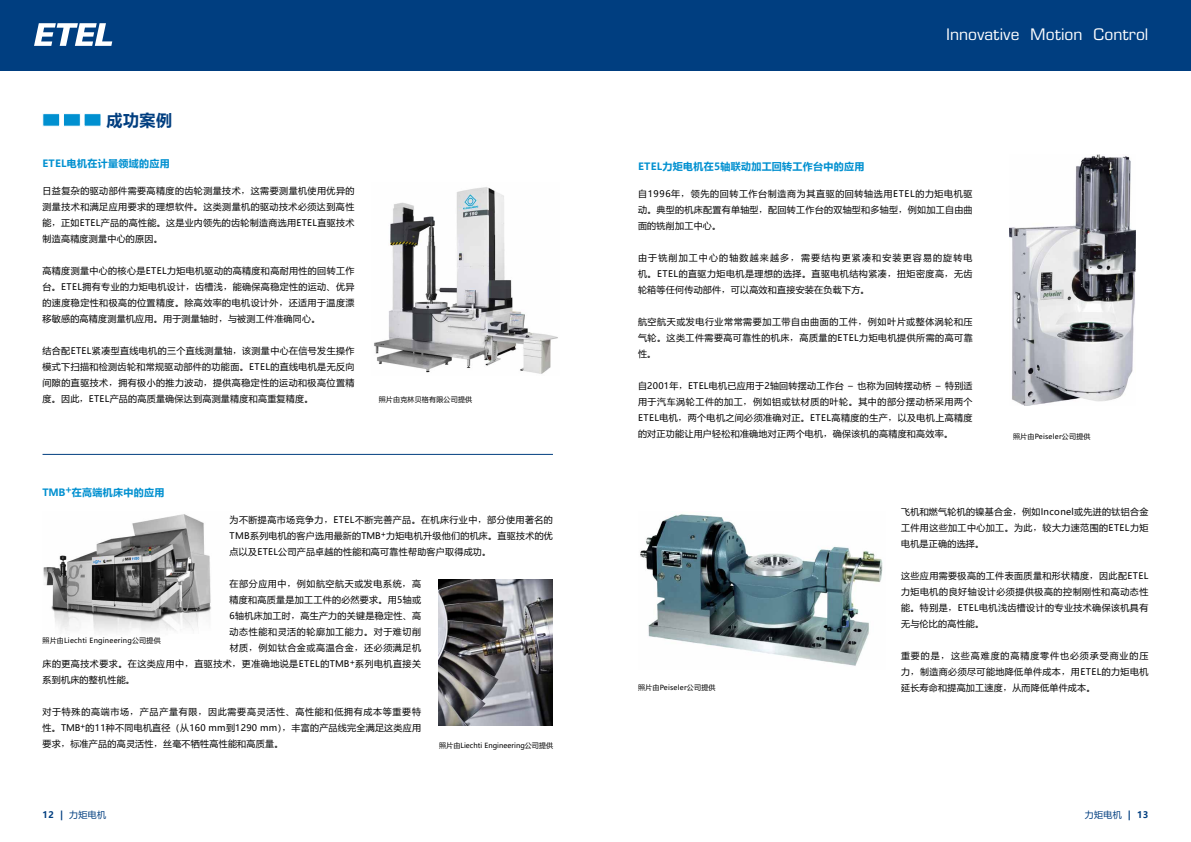
<style>
.page{position:relative;width:1191px;height:842px;background:#fff}
.page>*{position:absolute;margin:0;border:0;box-sizing:border-box;transform-origin:0 0}
.t1{font:condensed 16px "Eurostile LT Pro";color:#fff;scale:1.2 1}
.t2{font:700 16px "Microsoft Ya Hei";color:#003e80}
.t3{font:700 10px "Microsoft Ya Hei";letter-spacing:.03em;color:#0090d0}
.t4{font:9px/16px "Microsoft Ya Hei";letter-spacing:.035em;color:#000;text-align:justify}
.t5{font:9px "Microsoft Ya Hei";letter-spacing:.065em;color:#000}
.t6{font:9px "Microsoft Ya Hei";letter-spacing:.055em;color:#000}
.t7{font:9px "Microsoft Ya Hei";letter-spacing:.03em;color:#003e80}
.t8{font:7px "Microsoft Ya Hei";letter-spacing:.03em;color:#000}
.t9{font:7px "Microsoft Ya Hei";letter-spacing:.005em;color:#000}
.s1{font-family:"Sim Sun"}
.s2{font-weight:700}
</style>
<div class="page">
<div style="left:0;top:0;width:1191px;height:71px;background:#003e80"></div>
<svg style="left:34px;top:23px;width:78px;height:23px"></svg>
<img style="left:43px;top:514px;width:168px;height:119px">
<img style="left:439px;top:580px;width:114px;height:146px">
<img style="left:374px;top:187px;width:184px;height:187px">
<img style="left:1009px;top:154px;width:126px;height:252px">
<img style="left:640px;top:514px;width:243px;height:152px">
<hr style="left:43px;top:454px;width:510px;height:1px;background:#003e80">
<div style="left:43px;top:113px;width:17px;height:13px;background:#0090d0;border:1px solid #fff"></div>
<div style="left:63px;top:113px;width:18px;height:13px;background:#0090d0;border:1px solid #fff"></div>
<div style="left:84px;top:113px;width:17px;height:13px;background:#0090d0;border:1px solid #fff"></div>
<h1 class="t2" style="left:107px;top:110px;width:67px">成功案例</h1>
<p class="t3" style="left:43px;top:156px;width:129px">ETEL电机在计量领域的应用</p>
<p class="t4" style="left:43px;top:182px;width:313px">日益复杂的驱动部件需要高精度的齿轮测量技术<span class="s1">，</span>这需要测量机使用优异的测量技术和满足应用要求的理想软件。这类测量机的驱动技术必须达到高性能<span class="s1">，</span>正如ETEL产品的高性能。这是业内领先的齿轮制造商选用ETEL直驱技术制造高精度测量中心的原因。</p>
<p class="t4" style="left:43px;top:262px;width:313px">高精度测量中心的核心是ETEL力矩电机驱动的高精度和高耐用性的回转工作台。ETEL拥有专业的力矩电机设计<span class="s1">，</span>齿槽浅<span class="s1">，</span>能确保高稳定性的运动、优异的速度稳定性和极高的位置精度。除高效率的电机设计外<span class="s1">，</span>还适用于温度漂移敏感的高精度测量机应用。用于测量轴时<span class="s1">，</span>与被测工件准确同心。</p>
<p class="t4" style="left:43px;top:342px;width:313px">结合配ETEL紧凑型直线电机的三个直线测量轴<span class="s1">，</span>该测量中心在信号发生操作模式下扫描和检测齿轮和常规驱动部件的功能面。ETEL的直线电机是无反向间隙的直驱技术<span class="s1">，</span>拥有极小的推力波动<span class="s1">，</span>提供高稳定性的运动和极高位置精度。因此<span class="s1">，</span>ETEL产品的高质量确保达到高测量精度和高重复精度。</p>
<p class="t8" style="left:379px;top:395px;width:95px">照片由克林贝格有限公司提供</p>
<p class="t3" style="left:43px;top:485px;width:123px">TMB+在高端机床中的应用</p>
<p class="t4" style="left:230px;top:511px;width:325px">为不断提高市场竞争力<span class="s1">，</span>ETEL不断完善产品。在机床行业中<span class="s1">，</span>部分使用著名的TMB系列电机的客户选用最新的TMB<sup>+</sup>力矩电机升级他们的机床。直驱技术的优点以及ETEL公司产品卓越的性能和高可靠性帮助客户取得成功。</p>
<p class="t5" style="left:230px;top:578px;width:193px">在部分应用中<span class="s1">，</span>例如航空航天或发电系统<span class="s1">，</span>高</p>
<p class="t4" style="left:230px;top:591px;width:193px">精度和高质量是加工工件的必然要求。用5轴或</p>
<p class="t4" style="left:230px;top:607px;width:193px">6轴机床加工时<span class="s1">，</span>高生产力的关键是稳定性、高</p>
<p class="t5" style="left:230px;top:626px;width:193px">动态性能和灵活的轮廓加工能力。对于难切削</p>
<p class="t5" style="left:230px;top:642px;width:193px">材质<span class="s1">，</span>例如钛合金或高温合金<span class="s1">，</span>还必须满足机</p>
<p class="t6" style="left:43px;top:658px;width:380px">床的更高技术要求。在这类应用中<span class="s1">，</span>直驱技术<span class="s1">，</span>更准确地说是ETEL的TMB<sup>+</sup>系列电机直接关</p>
<p class="t4" style="left:43px;top:671px;width:94px">系到机床的整机性能。</p>
<p class="t4" style="left:43px;top:703px;width:380px">对于特殊的高端市场<span class="s1">，</span>产品产量有限<span class="s1">，</span>因此需要高灵活性、高性能和低拥有成本等重要特性。TMB<sup>+</sup>的11种不同电机直径（从160 mm到1290 mm）<span class="s1">，</span>丰富的产品线完全满足这类应用要求<span class="s1">，</span>标准产品的高灵活性<span class="s1">，</span>丝毫不牺牲高性能和高质量。</p>
<p class="t8" style="left:43px;top:635px;width:120px">照片由Liechti Engineering公司提供</p>
<p class="t9" style="left:439px;top:740px;width:115px">照片由Liechti Engineering公司提供</p>
<h1 class="t1" style="left:946px;top:25px;width:170px">Innovative Motion Control</h1>
<p class="t3" style="left:638px;top:159px;width:228px">ETEL力矩电机在5轴联动加工回转工作台中的应用</p>
<p class="t4" style="left:638px;top:185px;width:336px">自1996年<span class="s1">，</span>领先的回转工作台制造商为其直驱的回转轴选用ETEL的力矩电机驱动。典型的机床配置有单轴型<span class="s1">，</span>配回转工作台的双轴型和多轴型<span class="s1">，</span>例如加工自由曲面的铣削加工中心。</p>
<p class="t4" style="left:638px;top:249px;width:336px">由于铣削加工中心的轴数越来越多<span class="s1">，</span>需要结构更紧凑和安装更容易的旋转电机。ETEL的直驱力矩电机是理想的选择。直驱电机结构紧凑<span class="s1">，</span>扭矩密度高<span class="s1">，</span>无齿轮箱等任何传动部件<span class="s1">，</span>可以高效和直接安装在负载下方。</p>
<p class="t4" style="left:638px;top:313px;width:336px">航空航天或发电行业常常需要加工带自由曲面的工件<span class="s1">，</span>例如叶片或整体涡轮和压气轮。这类工件需要高可靠性的机床<span class="s1">，</span>高质量的ETEL力矩电机提供所需的高可靠性。</p>
<p class="t4" style="left:638px;top:377px;width:336px">自2001年<span class="s1">，</span>ETEL电机已应用于2轴回转摆动工作台 – 也称为回转摆动桥 – 特别适用于汽车涡轮工件的加工<span class="s1">，</span>例如铝或钛材质的叶轮。其中的部分摆动桥采用两个ETEL电机<span class="s1">，</span>两个电机之间必须准确对正。ETEL高精度的生产<span class="s1">，</span>以及电机上高精度的对正功能让用户轻松和准确地对正两个电机<span class="s1">，</span>确保该机的高精度和高效率。</p>
<p class="t8" style="left:1013px;top:431px;width:79px">照片由Peiseler公司提供</p>
<p class="t4" style="left:901px;top:503px;width:249px">飞机和燃气轮机的镍基合金<span class="s1">，</span>例如Inconel或先进的钛铝合金工件用这些加工中心加工。为此<span class="s1">，</span>较大力速范围的ETEL力矩电机是正确的选择。</p>
<p class="t4" style="left:901px;top:567px;width:249px">这些应用需要极高的工件表面质量和形状精度<span class="s1">，</span>因此配ETEL力矩电机的良好轴设计必须提供极高的控制刚性和高动态性能。特别是<span class="s1">，</span>ETEL电机浅齿槽设计的专业技术确保该机具有无与伦比的高性能。</p>
<p class="t4" style="left:901px;top:647px;width:249px">重要的是<span class="s1">，</span>这些高难度的高精度零件也必须承受商业的压力<span class="s1">，</span>制造商必须尽可能地降低单件成本<span class="s1">，</span>用ETEL的力矩电机</p>
<p class="t8" style="left:638px;top:683px;width:79px">照片由Peiseler公司提供</p>
<p class="t4" style="left:901px;top:679px;width:196px">延长寿命和提高加工速度<span class="s1">，</span>从而降低单件成本。</p>
<p class="t7" style="left:43px;top:809px;width:65px"><span class="s2">12 |</span> 力矩电机</p>
<p class="t7" style="left:1084px;top:809px;width:65px">力矩电机 <span class="s2">| 13</span></p>
</div>
